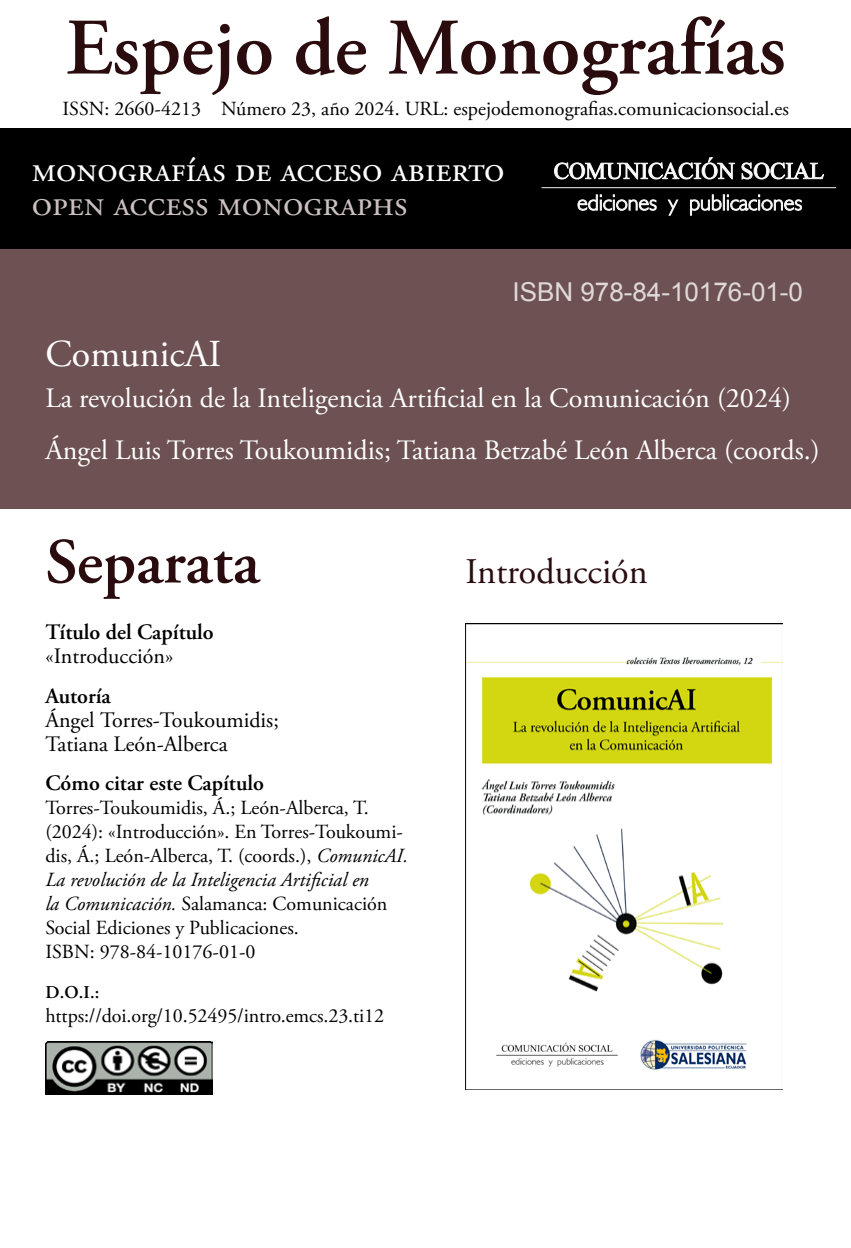
<style>
.page{position:relative;width:851px;height:1248px;background:#fff}
.page>*{position:absolute;margin:0;border:0;box-sizing:border-box;transform-origin:0 0}
.t1{font:600 80px "Adobe Garamond Pro";color:#2a0c0e}
.t2{font:600 64px "Adobe Garamond Pro";color:#2a0c0e}
.t3{font:38px "Adobe Garamond Pro";color:#fff}
.t4{font:36px "Adobe Garamond Pro";color:#fff}
.t5{font:36px "Adobe Garamond Pro";color:#cbbfc0}
.t6{font:36px "Adobe Garamond Pro";color:#2a0c0e}
.t7{font:28px "Adobe Garamond Pro";color:#fff}
.t8{font:26px "Arial";color:#e0d9d9}
.t9{font:22px "Adobe Garamond Pro";color:#000}
.t10{font:600 22px "Adobe Garamond Pro";color:#000}
.body{font:20px/24px "Adobe Garamond Pro";color:#000}
.t11{font:600 18px "Adobe Garamond Pro";color:#000}
.s1{font-style:italic}
</style>
<div class="page">
<img style="left:465px;top:623px;width:317px;height:466px">
<div style="left:0;top:129px;width:850px;height:120px;background:#000"></div>
<svg style="left:554px;top:157px;width:269px;height:22px"></svg>
<hr style="left:541px;top:187px;width:294px;height:1px;background:#f6f6f6">
<svg style="left:577px;top:194px;width:224px;height:21px"></svg>
<div style="left:0;top:249px;width:850px;height:259px;background:#6e5253"></div>
<img style="left:45px;top:1041px;width:167px;height:53px">
<p class="t1" style="left:66px;top:2px;width:721px">Espejo de Monografías</p>
<p class="body" style="left:63px;top:98px;width:727px">ISSN: 2660-4213 Número 23, año 2024. URL: espejodemonografias.comunicacionsocial.es</p>
<p class="t4" style="left:32px;top:148px;width:474px">monografías de acceso abierto</p>
<p class="t5" style="left:32px;top:182px;width:377px">open access monographs</p>
<p class="t3" style="left:45px;top:331px;width:177px">ComunicAI</p>
<p class="t8" style="left:512px;top:275px;width:292px">ISBN 978-84-10176-01-0</p>
<p class="t7" style="left:45px;top:381px;width:747px">La revolución de la Inteligencia Artificial en la Comunicación (2024)</p>
<p class="t7" style="left:45px;top:433px;width:775px">Ángel Luis Torres Toukoumidis; Tatiana Betzabé León Alberca (coords.)</p>
<p class="t2" style="left:45px;top:525px;width:216px">Separata</p>
<p class="t10" style="left:45px;top:619px;width:170px">Título del Capítulo</p>
<p class="t9" style="left:45px;top:643px;width:129px">«Introducción»</p>
<p class="t10" style="left:45px;top:683px;width:67px">Autoría</p>
<p class="t9" style="left:45px;top:706px;width:235px">Ángel Torres-Toukoumidis;</p>
<p class="t9" style="left:45px;top:730px;width:184px">Tatiana León-Alberca</p>
<p class="t10" style="left:45px;top:770px;width:220px">Cómo citar este Capítulo</p>
<p class="body" style="left:45px;top:796px;width:364px">Torres-Toukoumidis, Á.; León-Alberca, T. (2024): «Introducción». En Torres-Toukoumi&shy;dis, Á.; León-Alberca, T. (coords.), <span class="s1">ComunicAI.<br>La revolución de la Inteligencia Artificial en<br>la Comunicación.</span> Salamanca: Comunicación Social Ediciones y Publicaciones.</p>
<p class="body" style="left:45px;top:940px;width:211px">ISBN: 978-84-10176-01-0</p>
<p class="t11" style="left:45px;top:981px;width:55px">D.O.I.:</p>
<p class="body" style="left:45px;top:1003px;width:340px">https://doi.org/10.52495/intro.emcs.23.ti12</p>
<p class="t6" style="left:465px;top:550px;width:184px">Introducción</p>
</div>
